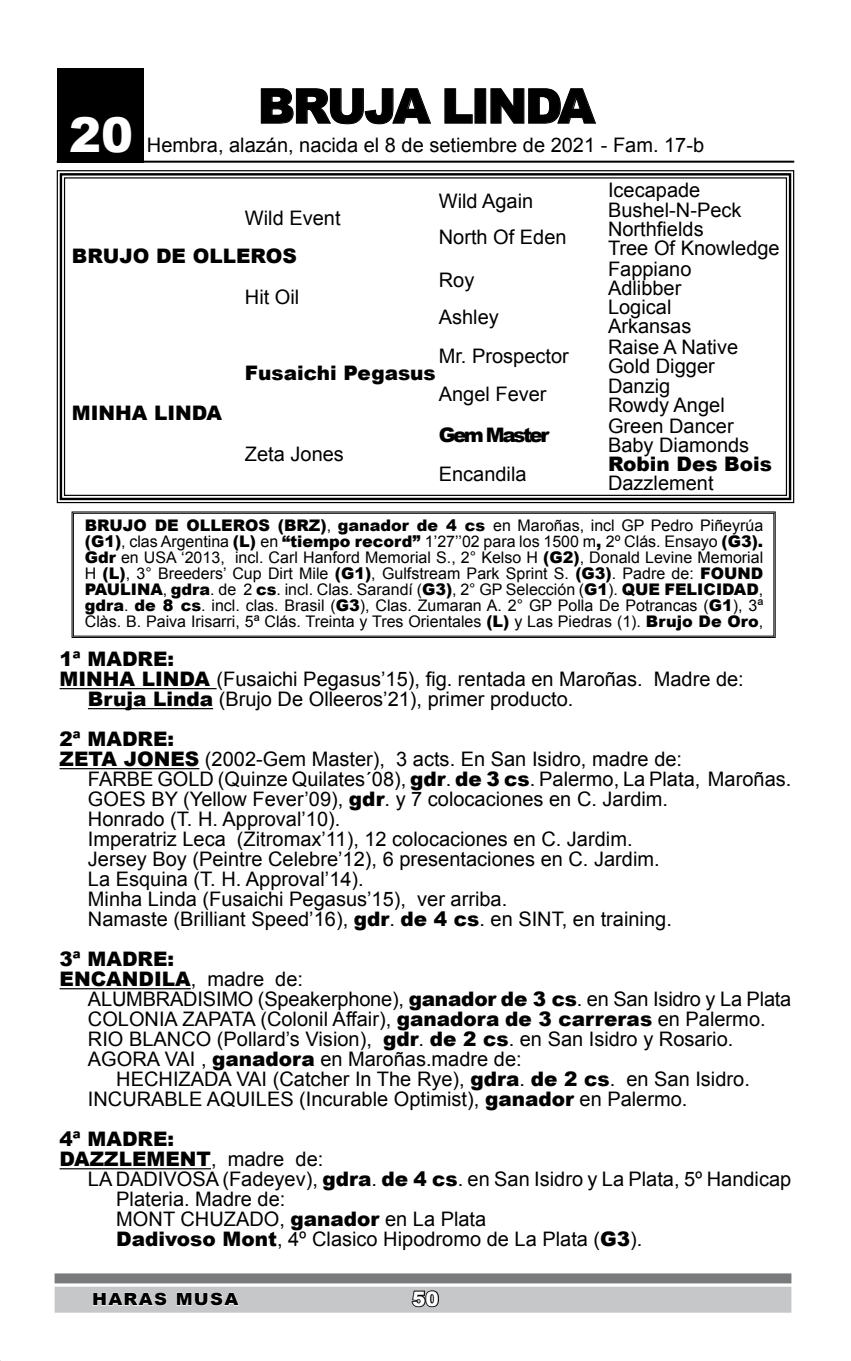
<style>
.page{position:relative;width:851px;height:1361px;background:#fff}
.page>*{position:absolute;margin:0;border:0;box-sizing:border-box;transform-origin:0 0}
.t1{font:900 48px "Arial";letter-spacing:-.05em;color:#000}
.t2{font:900 48px "Arial";color:#fff}
.t3{font:20px "Arial";color:#000}
.t4{font:900 20px "Arial";color:#000}
.t5{font:900 20px "Arial";letter-spacing:-.12em;color:#000}
.t6{font:900 20px "Arial";color:#fff}
.t7{font:900 16.8px "Arial";letter-spacing:.07em;color:#000;scale:1.08 1}
.t8{font:16px/16px "Arial";color:#000;text-align:justify}
.s1{font-weight:900}
.s2{font-weight:400}
</style>
<div class="page">
<div style="left:55px;top:1273px;width:736px;height:10px;background:#797a7c"></div>
<div style="left:55px;top:1286px;width:736px;height:26px;background:#c6c7c9"></div>
<div style="left:57px;top:68px;width:86px;height:94px;background:#000"></div>
<svg style="left:56px;top:170px;width:738px;height:334px"></svg>
<div style="left:60px;top:173px;width:731px;height:327px;border:2px solid #000"></div>
<hr style="left:57px;top:161px;width:737px;height:2px;background:#000">
<hr style="left:60px;top:688px;width:156px;height:1px;background:#000">
<hr style="left:88px;top:708px;width:125px;height:1px;background:#000">
<hr style="left:60px;top:768px;width:139px;height:1px;background:#000">
<hr style="left:60px;top:988px;width:131px;height:1px;background:#000">
<hr style="left:60px;top:1168px;width:151px;height:1px;background:#000">
<svg style="left:411px;top:1290px;width:28px;height:18px"></svg>
<svg style="left:72px;top:511px;width:703px;height:127px"></svg>
<div style="left:73px;top:513px;width:701px;height:123px;border:1px solid #000"></div>
<svg style="left:93px;top:1292px;width:74px;height:14px"></svg>
<svg style="left:176px;top:1292px;width:63px;height:14px"></svg>
<svg style="left:260px;top:88px;width:171px;height:37px"></svg>
<svg style="left:444px;top:88px;width:29px;height:36px"></svg>
<svg style="left:490px;top:88px;width:106px;height:36px"></svg>
<h1 class="t2" style="left:69px;top:100px;width:66px">20</h1>
<h1 class="t1" style="left:258px;top:71px;width:339px">BRUJA LINDA</h1>
<p class="t3" style="left:147px;top:132px;width:558px">Hembra, alazán, nacida el 8 de setiembre de 2021 - Fam. 17-b</p>
<p class="t3" style="left:245px;top:205px;width:97px">Wild Event</p>
<p class="t4" style="left:72px;top:241px;width:226px">BRUJO DE OLLEROS</p>
<p class="t3" style="left:245px;top:283px;width:56px">Hit Oil</p>
<p class="t3" style="left:438px;top:188px;width:96px">Wild Again</p>
<p class="t3" style="left:438px;top:224px;width:129px">North Of Eden</p>
<p class="t3" style="left:438px;top:266px;width:37px">Roy</p>
<p class="t3" style="left:438px;top:304px;width:62px">Ashley</p>
<p class="t4" style="left:72px;top:399px;width:152px">MINHA LINDA</p>
<p class="t3" style="left:438px;top:343px;width:132px">Mr. Prospector</p>
<p class="t4" style="left:245px;top:358px;width:192px">Fusaichi Pegasus</p>
<p class="t3" style="left:438px;top:381px;width:109px">Angel Fever</p>
<p class="t3" style="left:245px;top:441px;width:100px">Zeta Jones</p>
<p class="t5" style="left:438px;top:420px;width:112px">Gem Master</p>
<p class="t3" style="left:438px;top:461px;width:89px">Encandila</p>
<p class="t3" style="left:608px;top:177px;width:94px">Icecapade</p>
<p class="t3" style="left:608px;top:196px;width:135px">Bushel-N-Peck</p>
<p class="t3" style="left:608px;top:216px;width:97px">Northfields</p>
<p class="t3" style="left:608px;top:235px;width:173px">Tree Of Knowledge</p>
<p class="t3" style="left:608px;top:256px;width:85px">Fappiano</p>
<p class="t3" style="left:608px;top:275px;width:75px">Adlibber</p>
<p class="t3" style="left:608px;top:294px;width:65px">Logical</p>
<p class="t3" style="left:608px;top:313px;width:85px">Arkansas</p>
<p class="t3" style="left:608px;top:333px;width:132px">Raise A Native</p>
<p class="t3" style="left:608px;top:353px;width:108px">Gold Digger</p>
<p class="t3" style="left:608px;top:373px;width:64px">Danzig</p>
<p class="t3" style="left:608px;top:391px;width:118px">Rowdy Angel</p>
<p class="t3" style="left:608px;top:413px;width:127px">Green Dancer</p>
<p class="t3" style="left:608px;top:432px;width:143px">Baby Diamonds</p>
<p class="t4" style="left:608px;top:449px;width:165px">Robin Des Bois</p>
<p class="t3" style="left:608px;top:470px;width:107px">Dazzlement</p>
<p class="t8" style="left:85px;top:518px;width:680px"><span class="s1">BRUJO DE OLLEROS (BRZ)</span>, <span class="s1">ganador de 4 cs</span> en Maroñas, incl GP Pedro Piñeyrúa <span class="s1">(G1)</span>, clas Argentina <span class="s1">(L)</span> en <span class="s1">“tiempo record”</span> 1’27’’02 para los 1500 m<span class="s1">,</span> 2º Clás. Ensayo <span class="s1">(G3).<br>Gdr</span> en USA ‘2013, incl. Carl Hanford Memorial S., 2° Kelso H <span class="s1">(G2)</span>, Donald Levine Memorial H <span class="s1">(L)</span>, 3° Breeders’ Cup Dirt Mile <span class="s1">(G1)</span>, Gulfstream Park Sprint S. <span class="s1">(G3)</span>. Padre de: <span class="s1">FOUND PAULINA</span>, <span class="s1">gdra</span>. de 2 <span class="s1">cs</span>. incl. Clas. Sarandí (<span class="s1">G3)</span>, 2° GP Selección (<span class="s1">G1</span>). <span class="s1">QUE FELICIDAD</span>, <span class="s1">gdra</span>. <span class="s1">de 8 cs</span>. incl. clas. Brasil (<span class="s1">G3</span>), Clas. Zumaran A. 2° GP Polla De Potrancas (<span class="s1">G1</span>), 3ª Clàs. B. Paiva Irisarri, 5ª Clás. Treinta y Tres Orientales <span class="s1">(L)</span> y Las Piedras (1). <span class="s1">Brujo De Oro</span>,</p>
<p class="t4" style="left:60px;top:644px;width:116px">1ª MADRE:</p>
<p class="t3" style="left:60px;top:666px;width:685px"><span class="s1">MINHA LINDA</span> (Fusaichi Pegasus’15), fig. rentada en Maroñas. Madre de:</p>
<p class="t3" style="left:88px;top:686px;width:487px"><span class="s1">Bruja Linda</span> (Brujo De Olleeros’21), primer producto.</p>
<p class="t4" style="left:60px;top:724px;width:116px">2ª MADRE:</p>
<p class="t3" style="left:60px;top:746px;width:624px"><span class="s1">ZETA JONES</span> (2002-Gem Master), 3 acts. En San Isidro, madre de:</p>
<p class="t3" style="left:88px;top:766px;width:704px">FARBE GOLD (Quinze Quilates´08), <span class="s1">gdr</span>. <span class="s1">de 3 cs</span>. Palermo, La Plata, Maroñas.</p>
<p class="t3" style="left:88px;top:786px;width:581px">GOES BY (Yellow Fever’09), <span class="s1">gdr</span>. y 7 colocaciones en C. Jardim.</p>
<p class="t3" style="left:88px;top:806px;width:254px">Honrado (T. H. Approval’10).</p>
<p class="t3" style="left:88px;top:826px;width:546px">Imperatriz Leca (Zitromax’11), 12 colocaciones en C. Jardim.</p>
<p class="t3" style="left:88px;top:846px;width:573px">Jersey Boy (Peintre Celebre’12), 6 presentaciones en C. Jardim.</p>
<p class="t3" style="left:88px;top:866px;width:277px">La Esquina (T. H. Approval’14).</p>
<p class="t3" style="left:88px;top:886px;width:421px">Minha Linda (Fusaichi Pegasus’15), ver arriba.</p>
<p class="t3" style="left:88px;top:906px;width:585px">Namaste (Brilliant Speed’16), <span class="s1">gdr</span>. <span class="s1">de 4 cs</span>. en SINT, en training.</p>
<p class="t4" style="left:60px;top:944px;width:116px">3ª MADRE:</p>
<p class="t4" style="left:60px;top:964px;width:245px">ENCANDILA<span class="s2">, madre de:</span></p>
<p class="t3" style="left:88px;top:986px;width:704px">ALUMBRADISIMO (Speakerphone), <span class="s1">ganador de 3 cs</span>. en San Isidro y La Plata</p>
<p class="t3" style="left:88px;top:1006px;width:679px">COLONIA ZAPATA (Colonil Affair), <span class="s1">ganadora de 3 carreras</span> en Palermo.</p>
<p class="t3" style="left:88px;top:1026px;width:647px">RIO BLANCO (Pollard’s Vision), <span class="s1">gdr</span>. <span class="s1">de 2 cs</span>. en San Isidro y Rosario.</p>
<p class="t3" style="left:88px;top:1046px;width:435px">AGORA VAI , <span class="s1">ganadora</span> en Maroñas.madre de:</p>
<p class="t3" style="left:116px;top:1066px;width:635px">HECHIZADA VAI (Catcher In The Rye), <span class="s1">gdra</span>. <span class="s1">de 2 cs</span>. en San Isidro.</p>
<p class="t3" style="left:88px;top:1086px;width:601px">INCURABLE AQUILES (Incurable Optimist), <span class="s1">ganador</span> en Palermo.</p>
<p class="t4" style="left:60px;top:1124px;width:116px">4ª MADRE:</p>
<p class="t4" style="left:60px;top:1144px;width:265px">DAZZLEMENT<span class="s2">, madre de:</span></p>
<p class="t3" style="left:88px;top:1166px;width:704px">LA DADIVOSA (Fadeyev), <span class="s1">gdra</span>. <span class="s1">de 4 cs</span>. en San Isidro y La Plata, 5º Handicap</p>
<p class="t3" style="left:116px;top:1186px;width:170px">Plateria. Madre de:</p>
<p class="t3" style="left:116px;top:1206px;width:371px">MONT CHUZADO, <span class="s1">ganador</span> en La Plata</p>
<p class="t3" style="left:116px;top:1226px;width:527px"><span class="s1">Dadivoso Mont</span>, 4º Clasico Hipodromo de La Plata (<span class="s1">G3</span>).</p>
<p class="t7" style="left:92px;top:1287px;width:137px">HARAS MUSA</p>
<p class="t6" style="left:412px;top:1284px;width:28px">50</p>
</div>
